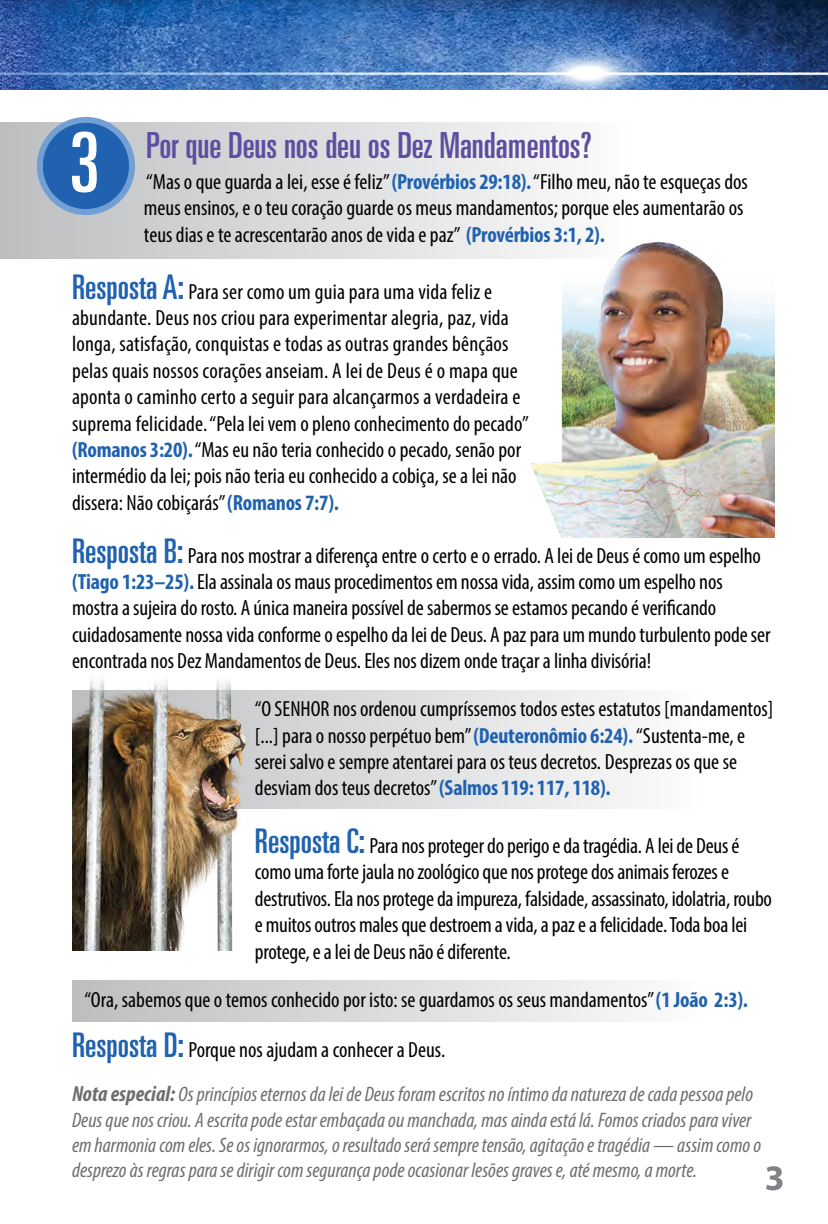
<style>
.page{position:relative;width:828px;height:1224px;background:#fff}
.page>*{position:absolute;margin:0;border:0;box-sizing:border-box;transform-origin:0 0}
.t1{font:ultra-condensed 83px "Univers";color:#fff}
.t2{font:ultra-condensed 36px "Univers";color:#5e4ea0}
.t3{font:700 36px "Myriad Pro";color:#808285}
.t4{font:condensed 22px/26.4px "Myriad Pro";color:#000}
.t5{font:italic condensed 21px/25.2px "Myriad Pro";color:#6d6e71}
.s1{font-weight:700;color:#2062af}
.s2{font-family:"Univers";font-stretch:ultra-condensed;font-size:34px;color:#2062af}
.s3{font-weight:700;font-size:22px}
</style>
<div class="page">
<img style="left:0;top:0;width:828px;height:90px">
<div style="left:72px;top:980px;width:628px;height:41px;background:linear-gradient(to right,#bbbec0,#fcfbfc)"></div>
<svg style="left:255px;top:690px;width:374px;height:118px;background:#e0e1e2"></svg>
<div style="left:0;top:123px;width:628px;height:136px;background:linear-gradient(to right,#b9bdc0,#fcfcfc)"></div>
<div style="left:40px;top:120px;width:92px;height:92px;background:#2062af;border-radius:50%"></div>
<div style="left:37px;top:117px;width:98px;height:98px;border:6px solid #72a0d5;border-radius:50%"></div>
<img style="left:526px;top:241px;width:249px;height:296px">
<img style="left:72px;top:680px;width:183px;height:270px">
<h1 class="t1" style="left:69px;top:115px;width:32px">3</h1>
<h2 class="t2" style="left:146px;top:125px;width:447px">Por que Deus nos deu os Dez Mandamentos?</h2>
<p class="t4" style="left:144px;top:168px;width:606px">“Mas o que guarda a lei, esse é feliz” <span class="s1">(Provérbios 29:18).</span> “Filho meu, não te esqueças dos meus ensinos, e o teu coração guarde os meus mandamentos; porque eles aumentarão os teus dias e te acrescentarão anos de vida e paz” <span class="s1">(Provérbios 3:1, 2).</span></p>
<p class="t4" style="left:72px;top:278px;width:458px"><span class="s2">Resposta A:</span> Para ser como um guia para uma vida feliz e abundante. Deus nos criou para experimentar alegria, paz, vida longa, satisfação, conquistas e todas as outras grandes bênçãos pelas quais nossos corações anseiam. A lei de Deus é o mapa que aponta o caminho certo a seguir para alcançarmos a verdadeira e suprema felicidade. “Pela lei vem o pleno conhecimento do pecado” <span class="s1">(Romanos 3:20).</span> “Mas eu não teria conhecido o pecado, senão por intermédio da lei; pois não teria eu conhecido a cobiça, se a lei não dissera: Não cobiçarás” <span class="s1">(Romanos 7:7).</span></p>
<p class="t4" style="left:72px;top:542px;width:700px"><span class="s2">Resposta B:</span> Para nos mostrar a diferença entre o certo e o errado. A lei de Deus é como um espelho <span class="s1">(Tiago 1:23–25).</span> Ela assinala os maus procedimentos em nossa vida, assim como um espelho nos mostra a sujeira do rosto. A única maneira possível de sabermos se estamos pecando é verificando cuidadosamente nossa vida conforme o espelho da lei de Deus. A paz para um mundo turbulento pode ser encontrada nos Dez Mandamentos de Deus. Eles nos dizem onde traçar a linha divisória!</p>
<p class="t4" style="left:255px;top:695px;width:520px">“O SENHOR nos ordenou cumpríssemos todos estes estatutos [mandamentos] [...] para o nosso perpétuo bem” <span class="s1">(Deuteronômio 6:24).</span> “Sustenta-me, e serei salvo e sempre atentarei para os teus decretos. Desprezas os que se desviam dos teus decretos” <span class="s1">(Salmos 119: 117, 118).</span></p>
<p class="t4" style="left:255px;top:832px;width:519px"><span class="s2">Resposta C:</span> Para nos proteger do perigo e da tragédia. A lei de Deus é como uma forte jaula no zoológico que nos protege dos animais ferozes e destrutivos. Ela nos protege da impureza, falsidade, assassinato, idolatria, roubo e muitos outros males que destroem a vida, a paz e a felicidade. Toda boa lei protege, e a lei de Deus não é diferente.</p>
<p class="t4" style="left:84px;top:986px;width:665px">“Ora, sabemos que o temos conhecido por isto: se guardamos os seus mandamentos” <span class="s1">(1 João 2:3).</span></p>
<p class="t4" style="left:72px;top:1036px;width:375px"><span class="s2">Resposta D:</span> Porque nos ajudam a conhecer a Deus.</p>
<p class="t5" style="left:72px;top:1082px;width:691px"><span class="s3">Nota especial:</span> Os princípios eternos da lei de Deus foram escritos no íntimo da natureza de cada pessoa pelo Deus que nos criou. A escrita pode estar embaçada ou manchada, mas ainda está lá. Fomos criados para viver em harmonia com eles. Se os ignorarmos, o resultado será sempre tensão, agitação e tragédia — assim como o desprezo às regras para se dirigir com segurança pode ocasionar lesões graves e, até mesmo, a morte.</p>
<h2 class="t3" style="left:765px;top:1155px;width:21px">3</h2>
</div>
